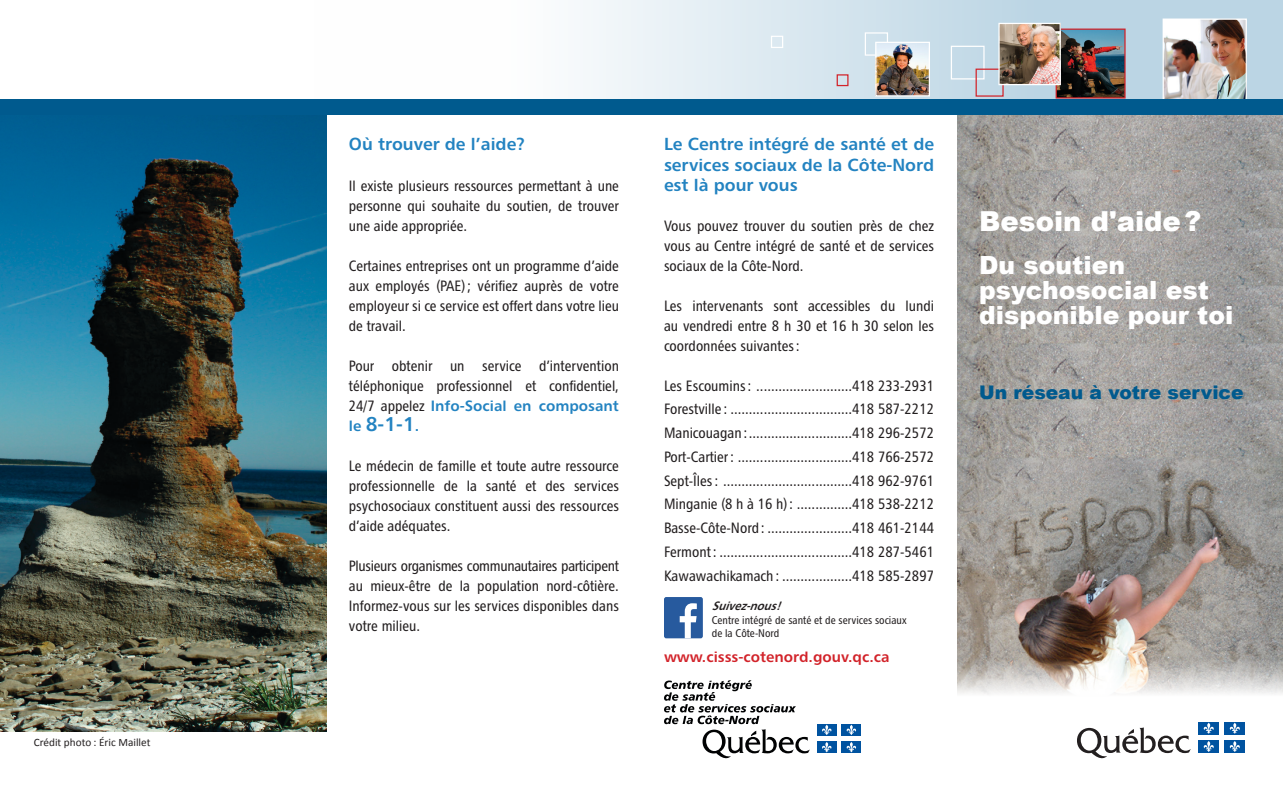
<style>
.page{position:relative;width:1283px;height:788px;background:#fff}
.page>*{position:absolute;margin:0;border:0;box-sizing:border-box;transform-origin:0 0}
.t1{font:900 27.5px "Arial";color:#fff}
.t2{font:900 25px/25px "Arial";color:#fff}
.t3{font:20px "Chaloult Demi Gras";color:#2383c1}
.t4{font:900 18.75px "Arial";color:#005a8e}
.t5{font:17.5px/20px "Chaloult Demi Gras";color:#2383c1;text-align:justify}
.t6{font:15px/20px "Chaloult Cond";color:#231f20;text-align:justify}
.t7{font:15px "Chaloult Demi Gras";color:#d2232a}
.t8{font:italic 12.12px "Chaloult Demi Gras";color:#231f20;scale:.93 1}
.t9{font:11.25px/13.5px "Chaloult Cond";color:#231f20}
.t10{font:11.25px "Calibri";color:#231f20}
.s1{font-family:"Chaloult Demi Gras";color:#2383c1}
.s2{font-size:15px}
</style>
<div class="page">
<div style="left:314px;top:0;width:968px;height:110px;background:linear-gradient(to right,#fff,#b0cdde)"></div>
<div style="left:950px;top:46px;width:34px;height:33px;border:1px solid #fff"></div>
<img style="left:0;top:115px;width:326px;height:616px">
<img style="left:1057px;top:31px;width:66px;height:66px">
<div style="left:1055px;top:29px;width:70px;height:70px;border:1px solid #d2232a"></div>
<img style="left:1164px;top:21px;width:80px;height:79px">
<div style="left:1162px;top:19px;width:84px;height:84px;border:1px solid #fff"></div>
<div style="left:975px;top:69px;width:28px;height:28px;border:1px solid #d2232a"></div>
<div style="left:864px;top:32px;width:24px;height:24px;border:1px solid #fff"></div>
<div style="left:771px;top:36px;width:12px;height:12px;border:1px solid #fff"></div>
<div style="left:836px;top:74px;width:12px;height:12px;border:1px solid #d2232a"></div>
<img style="left:1000px;top:25px;width:58px;height:58px">
<div style="left:998px;top:23px;width:62px;height:62px;border:1px solid #fff"></div>
<img style="left:877px;top:44px;width:51px;height:50px">
<div style="left:875px;top:42px;width:55px;height:54px;border:1px solid #fff"></div>
<div style="left:664px;top:597px;width:39px;height:41px;background:#275a9e;border-radius:2px"></div>
<svg style="left:679px;top:603px;width:18px;height:35px"></svg>
<img style="left:957px;top:115px;width:325px;height:537px">
<svg style="left:957px;top:652px;width:325px;height:107px"></svg>
<svg style="left:1077px;top:727px;width:113px;height:31px"></svg>
<div style="left:1198px;top:721px;width:20px;height:13px;background:#0053a0"></div>
<svg style="left:1203px;top:722px;width:11px;height:11px"></svg>
<div style="left:1224px;top:721px;width:20px;height:13px;background:#0053a0"></div>
<svg style="left:1229px;top:722px;width:11px;height:11px"></svg>
<div style="left:1198px;top:740px;width:20px;height:12px;background:#0053a0"></div>
<svg style="left:1203px;top:741px;width:11px;height:11px"></svg>
<div style="left:1224px;top:740px;width:20px;height:12px;background:#0053a0"></div>
<svg style="left:1229px;top:741px;width:11px;height:11px"></svg>
<svg style="left:664px;top:680px;width:146px;height:78px"></svg>
<div style="left:817px;top:724px;width:19px;height:11px;background:#0053a0"></div>
<svg style="left:822px;top:724px;width:10px;height:11px"></svg>
<div style="left:842px;top:724px;width:19px;height:11px;background:#0053a0"></div>
<svg style="left:846px;top:724px;width:10px;height:11px"></svg>
<div style="left:817px;top:741px;width:19px;height:11px;background:#0053a0"></div>
<svg style="left:822px;top:742px;width:10px;height:10px"></svg>
<div style="left:842px;top:741px;width:19px;height:11px;background:#0053a0"></div>
<svg style="left:846px;top:742px;width:10px;height:10px"></svg>
<div style="left:0;top:100px;width:1282px;height:15px;background:#005a8e"></div>
<p class="t10" style="left:34px;top:735px;width:118px">Crédit photo : Éric Maillet</p>
<p class="t5" style="left:349px;top:134px;width:178px">Où trouver de l’aide?</p>
<p class="t6" style="left:349px;top:175px;width:272px">Il existe plusieurs ressources permettant à une personne qui souhaite du soutien, de trouver une aide appropriée.</p>
<p class="t6" style="left:349px;top:255px;width:272px">Certaines entreprises ont un programme d’aide aux employés (PAE); vérifiez auprès de votre employeur si ce service est offert dans votre lieu de travail.</p>
<p class="t6" style="left:349px;top:355px;width:272px">Pour obtenir un service d’intervention téléphonique professionnel et confidentiel, 24/7 appelez <span class="s1">Info-Social en composant</span></p>
<p class="t3" style="left:349px;top:411px;width:72px"><span class="s2">le</span> 8-1-1<span class="s2">.</span></p>
<p class="t6" style="left:349px;top:455px;width:272px">Le médecin de famille et toute autre ressource professionnelle de la santé et des services psychosociaux constituent aussi des ressources d’aide adéquates.</p>
<p class="t6" style="left:349px;top:555px;width:272px">Plusieurs organismes communautaires participent au mieux-être de la population nord-côtière.<br>Informez-vous sur les services disponibles dans votre milieu.</p>
<p class="t5" style="left:664px;top:134px;width:272px">Le Centre intégré de santé et de services sociaux de la Côte-Nord est là pour vous</p>
<p class="t6" style="left:664px;top:215px;width:272px">Vous pouvez trouver du soutien près de chez vous au Centre intégré de santé et de services sociaux de la Côte-Nord.</p>
<p class="t6" style="left:664px;top:295px;width:271px">Les intervenants sont accessibles du lundi au vendredi entre 8 h 30 et 16 h 30 selon les coordonnées suivantes:</p>
<p class="t6" style="left:664px;top:375px;width:272px">Les Escoumins: ..........................418 233-2931</p>
<p class="t6" style="left:664px;top:399px;width:272px">Forestville : .................................418 587-2212</p>
<p class="t6" style="left:664px;top:422px;width:272px">Manicouagan :............................418 296-2572</p>
<p class="t6" style="left:664px;top:446px;width:272px">Port-Cartier: ...............................418 766-2572</p>
<p class="t6" style="left:664px;top:470px;width:272px">Sept-Îles: ...................................418 962-9761</p>
<p class="t6" style="left:664px;top:494px;width:272px">Minganie (8 h à 16 h): ...............418 538-2212</p>
<p class="t6" style="left:664px;top:517px;width:272px">Basse-Côte-Nord : .......................418 461-2144</p>
<p class="t6" style="left:664px;top:541px;width:272px">Fermont: ....................................418 287-5461</p>
<p class="t6" style="left:664px;top:565px;width:272px">Kawawachikamach : ...................418 585-2897</p>
<p class="t8" style="left:712px;top:598px;width:81px">Suivez-nous!</p>
<p class="t9" style="left:712px;top:613px;width:196px">Centre intégré de santé et de services sociaux de la Côte-Nord</p>
<p class="t7" style="left:664px;top:647px;width:227px">www.cisss-cotenord.gouv.qc.ca</p>
<p class="t1" style="left:979px;top:201px;width:223px">Besoin d'aide?</p>
<p class="t2" style="left:979px;top:251px;width:256px">Du soutien psychosocial est disponible pour toi</p>
<p class="t4" style="left:979px;top:378px;width:266px">Un réseau à votre service</p>
</div>
